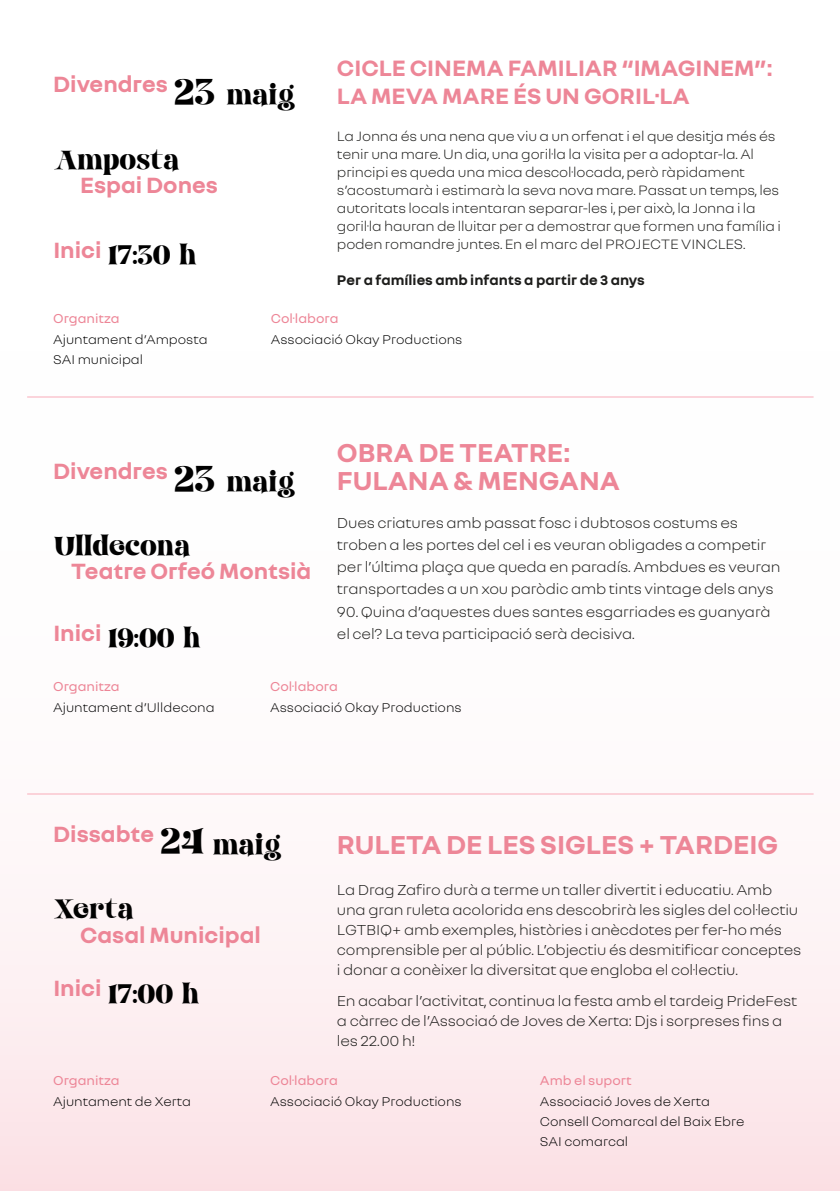
<style>
.page{position:relative;width:840px;height:1191px;background:#fff}
.page>*{position:absolute;margin:0;border:0;box-sizing:border-box;transform-origin:0 0}
.t1{font:40.2px "Break Love";color:#010101}
.t2{font:30px "Break Love";color:#010101}
.t3{font:30px "Break Love";color:#000}
.t4{font:700 28px/28px "Nouvel R";color:#ed8697}
.t5{font:700 24px/28px "Nouvel R";color:#ed8697}
.t6{font:700 23.8px "Nouvel R";color:#ed8697}
.t7{font:300 16px/20px "Nouvel R";letter-spacing:-.01em;color:#1d1d1b}
.t8{font:300 15px/18px "Nouvel R";letter-spacing:-.01em;color:#1d1d1b}
.t9{font:700 15px "Nouvel R";color:#1d1d1b}
.t10{font:300 14px/20px "Nouvel R";color:#010101}
.t11{font:14px "Nouvel R";color:#ed8697}
.s1{font-size:40.2px}
</style>
<div class="page">
<div style="left:0;top:0;width:839px;height:1191px;background:linear-gradient(to bottom,#fff,#fcecef)"></div>
<hr style="left:27px;top:396px;width:786px;height:1px;background:#faacb9">
<hr style="left:27px;top:793px;width:786px;height:1px;background:#faacb9">
<h3 class="t6" style="left:53px;top:69px;width:116px">Divendres</h3>
<h1 class="t1" style="left:174px;top:67px;width:42px">23</h1>
<h2 class="t2" style="left:226px;top:77px;width:70px">maig</h2>
<h2 class="t2" style="left:54px;top:141px;width:127px">Amposta</h2>
<h3 class="t6" style="left:80px;top:169px;width:139px">Espai Dones</h3>
<h3 class="t6" style="left:53px;top:235px;width:50px">Inici</h3>
<h2 class="t3" style="left:108px;top:236px;width:90px">17:30 h</h2>
<h3 class="t5" style="left:337px;top:52px;width:437px">CICLE CINEMA FAMILIAR “IMAGINEM”:<br>LA MEVA MARE ÉS UN GORIL·LA</h3>
<p class="t8" style="left:337px;top:126px;width:445px">La Jonna és una nena que viu a un orfenat i el que desitja més és tenir una mare. Un dia, una goril·la la visita per a adoptar-la. Al principi es queda una mica descol·locada, però ràpidament s’acostumarà i estimarà la seva nova mare. Passat un temps, les autoritats locals intentaran separar-les i, per això, la Jonna i la goril·la hauran de lluitar per a demostrar que formen una família i poden romandre juntes. En el marc del PROJECTE VINCLES.</p>
<p class="t9" style="left:337px;top:270px;width:309px">Per a famílies amb infants a partir de 3 anys</p>
<p class="t11" style="left:271px;top:309px;width:69px">Col·labora</p>
<p class="t11" style="left:53px;top:309px;width:68px">Organitza</p>
<p class="t10" style="left:53px;top:328px;width:156px">Ajuntament d’Amposta<br>SAI municipal</p>
<p class="t10" style="left:271px;top:328px;width:193px">Associació Okay Productions</p>
<h3 class="t6" style="left:53px;top:455px;width:116px">Divendres</h3>
<h2 class="t2" style="left:226px;top:463px;width:70px">maig</h2>
<h1 class="t1" style="left:174px;top:453px;width:42px">23</h1>
<h2 class="t2" style="left:54px;top:527px;width:138px">Ulldecona</h2>
<h3 class="t6" style="left:71px;top:556px;width:241px">Teatre Orfeó Montsià</h3>
<h2 class="t3" style="left:53px;top:618px;width:149px"><sup>Inici</sup> 19:00 h</h2>
<h3 class="t4" style="left:337px;top:437px;width:284px">OBRA DE TEATRE:<br>FULANA &amp; MENGANA</h3>
<p class="t7" style="left:337px;top:511px;width:445px;line-height:22px">Dues criatures amb passat fosc i dubtosos costums es troben a les portes del cel i es veuran obligades a competir per l’última plaça que queda en paradís. Ambdues es veuran transportades a un xou paròdic amb tints vintage dels anys</p>
<p class="t7" style="left:337px;top:599px;width:435px;line-height:22px">90. Quina d’aquestes dues santes esgarriades es guanyarà el cel? La teva participació serà decisiva.</p>
<p class="t11" style="left:53px;top:677px;width:68px">Organitza</p>
<p class="t10" style="left:53px;top:696px;width:163px">Ajuntament d’Ulldecona</p>
<p class="t11" style="left:270px;top:677px;width:69px">Col·labora</p>
<p class="t10" style="left:270px;top:696px;width:193px">Associació Okay Productions</p>
<h3 class="t6" style="left:53px;top:818px;width:102px">Dissabte</h3>
<h2 class="t2" style="left:160px;top:826px;width:122px"><span class="s1">24</span> maig</h2>
<h2 class="t2" style="left:54px;top:890px;width:81px">Xerta</h2>
<h3 class="t6" style="left:80px;top:919px;width:182px">Casal Municipal</h3>
<h3 class="t6" style="left:53px;top:973px;width:50px">Inici</h3>
<h2 class="t2" style="left:108px;top:974px;width:93px">17:00 h</h2>
<h3 class="t4" style="left:337px;top:829px;width:442px">RULETA DE LES SIGLES + TARDEIG</h3>
<p class="t7" style="left:337px;top:878px;width:465px">La Drag Zafiro durà a terme un taller divertit i educatiu. Amb una gran ruleta acolorida ens descobrirà les sigles del col·lectiu LGTBIQ+ amb exemples, històries i anècdotes per fer-ho més comprensible per al públic. L’objectiu és desmitificar conceptes i donar a conèixer la diversitat que engloba el col·lectiu.</p>
<p class="t7" style="left:337px;top:989px;width:461px">En acabar l’activitat, continua la festa amb el tardeig PrideFest a càrrec de l’Associaó de Joves de Xerta: Djs i sorpreses fins a les 22.00 h!</p>
<p class="t11" style="left:53px;top:1071px;width:68px">Organitza</p>
<p class="t10" style="left:53px;top:1090px;width:139px">Ajuntament de Xerta</p>
<p class="t11" style="left:270px;top:1071px;width:69px">Col·labora</p>
<p class="t10" style="left:270px;top:1090px;width:193px">Associació Okay Productions</p>
<p class="t10" style="left:539px;top:1090px;width:206px">Associació Joves de Xerta<br>Consell Comarcal del Baix Ebre<br>SAI comarcal</p>
<p class="t11" style="left:539px;top:1071px;width:93px">Amb el suport</p>
</div>
